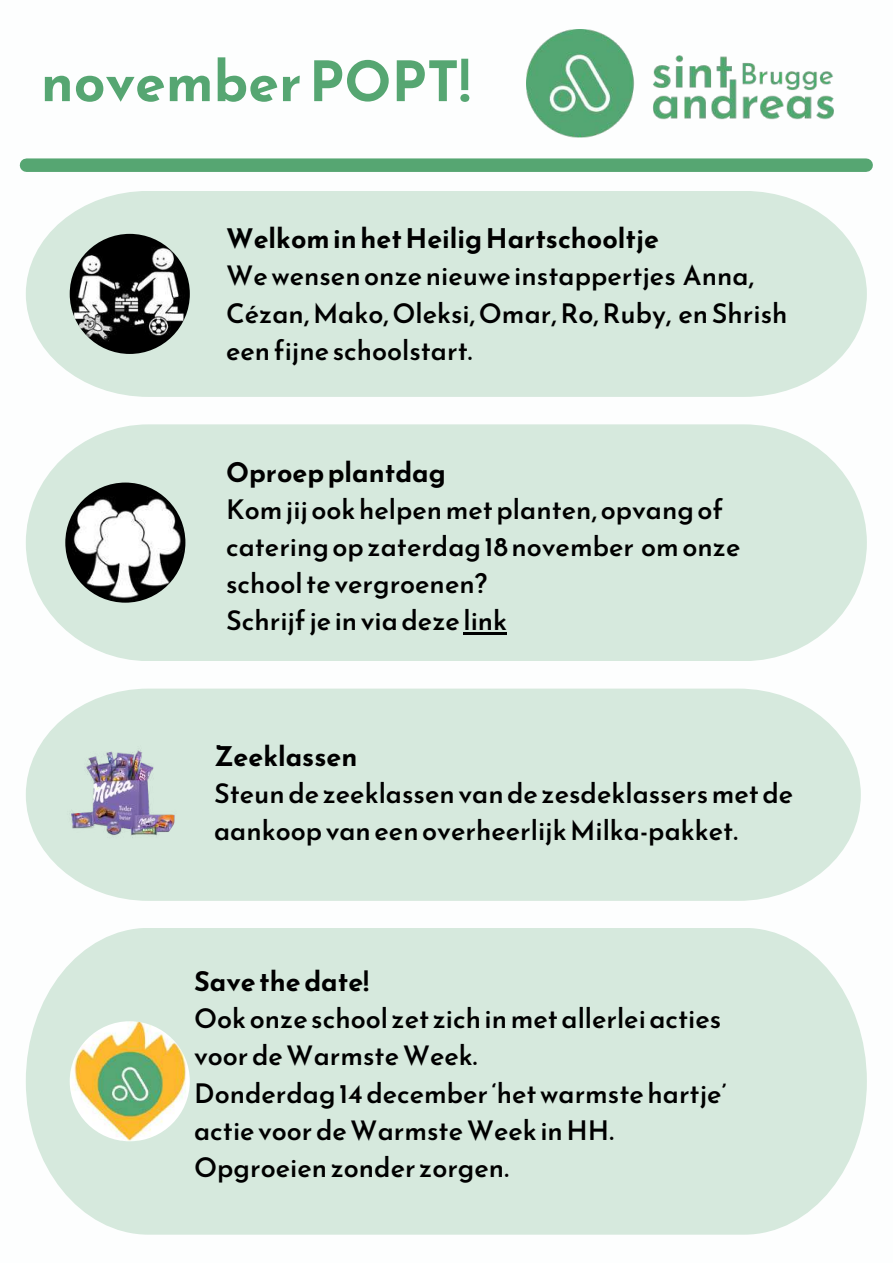
<style>
.page{position:relative;width:893px;height:1264px;background:#fff}
.page>*{position:absolute;margin:0;border:0;box-sizing:border-box;transform-origin:0 0}
.t1{font:700 55.5px "Reem Kufi";color:#56a672}
.t2{font:500 27px/37px "Reem Kufi";color:#000}
.t3{font:700 27px "Reem Kufi";color:#000}
</style>
<div class="page">
<div style="left:27px;top:158px;width:839px;height:14px;background:#56a672"></div>
<img style="left:526px;top:30px;width:308px;height:108px">
<div style="left:26px;top:928px;width:840px;height:306px;background:#d6e9dd"></div>
<img style="left:70px;top:1021px;width:120px;height:120px;border-radius:50%">
<div style="left:26px;top:191px;width:840px;height:206px;background:#d6e9dd"></div>
<img style="left:70px;top:234px;width:120px;height:120px;border-radius:50%">
<svg style="left:26px;top:688px;width:834px;height:212px;fill:#d6e9dd"></svg>
<img style="left:61px;top:734px;width:120px;height:120px;border-radius:50%">
<svg style="left:26px;top:424px;width:840px;height:237px;fill:#d6e9dd"></svg>
<img style="left:65px;top:482px;width:120px;height:120px;border-radius:50%">
<hr style="left:463px;top:632px;width:44px;height:2px;background:#000">
<h1 class="t1" style="left:41px;top:40px;width:431px">novemberPOPT!</h1>
<p class="t3" style="left:226px;top:218px;width:434px">WelkominhetHeiligHartschooltje</p>
<p class="t2" style="left:226px;top:257px;width:563px;line-height:37.5px">Wewensenonzenieuweinstappertjes Anna,<br>Cézan,Mako,Oleksi,Omar,Ro,Ruby, enShrish eenfijneschoolstart.</p>
<p class="t3" style="left:226px;top:452px;width:221px">Oproepplantdag</p>
<p class="t2" style="left:226px;top:491px;width:516px">Komjijookhelpenmetplanten,opvangof cateringopzaterdag18november omonze schooltevergroenen?<br>Schrijf jeinviadezelink</p>
<p class="t3" style="left:214px;top:736px;width:145px">Zeeklassen</p>
<p class="t2" style="left:214px;top:775px;width:580px">Steundezeeklassenvandezesdeklassersmetde aankoopvaneenoverheerlijkMilka-pakket.</p>
<p class="t3" style="left:194px;top:961px;width:176px">Savethedate!</p>
<p class="t2" style="left:194px;top:1000px;width:534px">Ookonzeschool zet zichinmetallerleiacties voordeWarmsteWeek.<br>Donderdag14december‘hetwarmstehartje’ actievoordeWarmsteWeek inHH.<br>Opgroeienzonder zorgen.</p>
</div>
